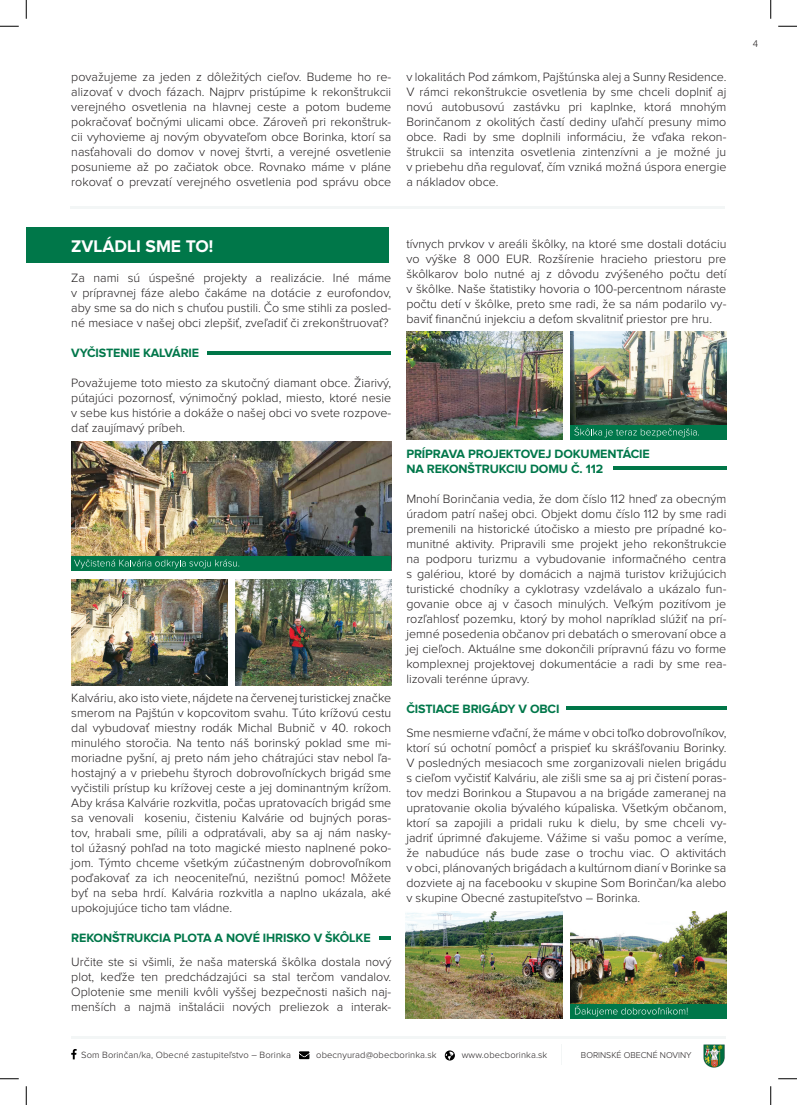
<style>
.page{position:relative;width:797px;height:1105px;background:#fff}
.page>*{position:absolute;margin:0;border:0;box-sizing:border-box;transform-origin:0 0}
.t1{font:700 17.5px "Proxima Nova";color:#fff}
.t2{font:300 12.5px/15px "Proxima Nova";color:#231f20;text-align:justify}
.t3{font:700 12.5px/15px "Proxima Nova";letter-spacing:-.01em;color:#00774a}
.t4{font:300 10px "Proxima Nova";color:#231f20}
.t5{font:300 9.38px "Proxima Nova";letter-spacing:.01em;color:#231f20}
.t6{font:300 8.75px "Proxima Nova";color:#231f20}
</style>
<div class="page">
<div style="left:26px;top:227px;width:363px;height:36px;background:#007749"></div>
<img style="left:71px;top:442px;width:320px;height:129px">
<img style="left:570px;top:911px;width:156px;height:93px">
<img style="left:406px;top:911px;width:156px;height:107px">
<img style="left:406px;top:331px;width:156px;height:108px">
<img style="left:71px;top:580px;width:156px;height:105px">
<img style="left:235px;top:580px;width:156px;height:105px">
<img style="left:570px;top:331px;width:156px;height:94px">
<div style="left:71px;top:557px;width:319px;height:14px;background:#00774a"></div>
<div style="left:570px;top:425px;width:156px;height:14px;background:#00774a"></div>
<div style="left:570px;top:1004px;width:156px;height:14px;background:#00774a"></div>
<hr style="left:207px;top:351px;width:184px;height:4px;background:#007648">
<hr style="left:566px;top:706px;width:160px;height:4px;background:#007648">
<hr style="left:613px;top:467px;width:113px;height:3px;background:#007648">
<img style="left:703px;top:1044px;width:21px;height:24px">
<hr style="left:71px;top:1036px;width:654px;height:2px;background:#f3f6f6">
<svg style="left:445px;top:1050px;width:10px;height:10px"></svg>
<svg style="left:299px;top:1051px;width:10px;height:8px"></svg>
<svg style="left:71px;top:1049px;width:6px;height:10px"></svg>
<hr style="left:70px;top:207px;width:654px;height:2px;background:#f3f6f6">
<svg style="left:74px;top:559px;width:165px;height:9px"></svg>
<svg style="left:574px;top:427px;width:125px;height:10px"></svg>
<svg style="left:575px;top:1006px;width:112px;height:10px"></svg>
<hr style="left:379px;top:936px;width:12px;height:4px;background:#007648">
<svg style="left:0;top:25px;width:19px;height:2px"></svg>
<svg style="left:778px;top:25px;width:19px;height:2px"></svg>
<svg style="left:0;top:1078px;width:19px;height:1px"></svg>
<svg style="left:778px;top:1078px;width:19px;height:1px"></svg>
<svg style="left:25px;top:0;width:2px;height:19px"></svg>
<svg style="left:25px;top:1086px;width:2px;height:19px"></svg>
<svg style="left:770px;top:0;width:1px;height:19px"></svg>
<svg style="left:770px;top:1086px;width:1px;height:19px"></svg>
<p class="t2" style="left:71px;top:70px;width:321px">považujeme za jeden z dôležitých cieľov. Budeme ho re&shy;alizovať v dvoch fázach. Najprv pristúpime k rekonštrukcii verejného osvetlenia na hlavnej ceste a potom budeme pokračovať bočnými ulicami obce. Zároveň pri rekonštruk&shy;cii vyhovieme aj novým obyvateľom obce Borinka, ktorí sa nasťahovali do domov v novej štvrti, a verejné osvetlenie posunieme až po začiatok obce. Rovnako máme v pláne rokovať o prevzatí verejného osvetlenia pod správu obce</p>
<p class="t2" style="left:406px;top:70px;width:321px">v lokalitách Pod zámkom, Pajštúnska alej a Sunny Residence.</p>
<p class="t2" style="left:406px;top:85px;width:321px">V rámci rekonštrukcie osvetlenia by sme chceli doplniť aj novú autobusovú zastávku pri kaplnke, ktorá mnohým Borinčanom z okolitých častí dediny uľahčí presuny mimo obce. Radi by sme doplnili informáciu, že vďaka rekon&shy;štrukcii sa intenzita osvetlenia zintenzívni a je možné ju v priebehu dňa regulovať, čím vzniká možná úspora energie a nákladov obce.</p>
<p class="t1" style="left:71px;top:238px;width:143px">ZVLÁDLI SME TO!</p>
<p class="t2" style="left:71px;top:271px;width:321px">Za nami sú úspešné projekty a realizácie. Iné máme v prípravnej fáze alebo čakáme na dotácie z eurofondov, aby sme sa do nich s chuťou pustili. Čo sme stihli za posled&shy;né mesiace v našej obci zlepšiť, zveľadiť či zrekonštruovať?</p>
<p class="t3" style="left:71px;top:346px;width:129px">VYČISTENIE KALVÁRIE</p>
<p class="t2" style="left:71px;top:376px;width:321px">Považujeme toto miesto za skutočný diamant obce. Žiarivý, pútajúci pozornosť, výnimočný poklad, miesto, ktoré nesie v sebe kus histórie a dokáže o našej obci vo svete rozpove&shy;dať zaujímavý príbeh.</p>
<p class="t2" style="left:71px;top:691px;width:321px">Kalváriu, ako isto viete, nájdete na červenej turistickej značke smerom na Pajštún v kopcovitom svahu. Túto krížovú cestu dal vybudovať miestny rodák Michal Bubnič v 40. rokoch minulého storočia. Na tento náš borinský poklad sme mi&shy;moriadne pyšní, aj preto nám jeho chátrajúci stav nebol ľa&shy;hostajný a v priebehu štyroch dobrovoľníckych brigád sme vyčistili prístup ku krížovej ceste a jej dominantným krížom.<br>Aby krása Kalvárie rozkvitla, počas upratovacích brigád sme sa venovali koseniu, čisteniu Kalvárie od bujných poras&shy;tov, hrabali sme, pílili a odpratávali, aby sa aj nám nasky&shy;tol úžasný pohľad na toto magické miesto naplnené poko&shy;jom. Týmto chceme všetkým zúčastneným dobrovoľníkom poďakovať za ich neoceniteľnú, nezištnú pomoc! Môžete byť na seba hrdí. Kalvária rozkvitla a naplno ukázala, aké upokojujúce ticho tam vládne.</p>
<p class="t3" style="left:71px;top:931px;width:301px">REKONŠTRUKCIA PLOTA A NOVÉ IHRISKO V ŠKÔLKE</p>
<p class="t2" style="left:71px;top:954px;width:321px">Určite ste si všimli, že naša materská škôlka dostala nový plot, keďže ten predchádzajúci sa stal terčom vandalov.<br>Oplotenie sme menili kvôli vyššej bezpečnosti našich naj&shy;menších a najmä inštalácii nových preliezok a interak-</p>
<p class="t2" style="left:406px;top:237px;width:321px">tívnych prvkov v areáli škôlky, na ktoré sme dostali dotáciu vo výške 8 000 EUR. Rozšírenie hracieho priestoru pre škôlkarov bolo nutné aj z dôvodu zvýšeného počtu detí v škôlke. Naše štatistiky hovoria o 100-percentnom náraste počtu detí v škôlke, preto sme radi, že sa nám podarilo vy&shy;baviť finančnú injekciu a deťom skvalitniť priestor pre hru.</p>
<p class="t3" style="left:406px;top:447px;width:245px">PRÍPRAVA PROJEKTOVEJ DOKUMENTÁCIE<br>NA REKONŠTRUKCIU DOMU Č. 112</p>
<p class="t2" style="left:406px;top:492px;width:321px">Mnohí Borinčania vedia, že dom číslo 112 hneď za obecným úradom patrí našej obci. Objekt domu číslo 112 by sme radi premenili na historické útočisko a miesto pre prípadné ko&shy;munitné aktivity. Pripravili sme projekt jeho rekonštrukcie na podporu turizmu a vybudovanie informačného centra s galériou, ktoré by domácich a najmä turistov križujúcich turistické chodníky a cyklotrasy vzdelávalo a ukázalo fun&shy;govanie obce aj v časoch minulých. Veľkým pozitívom je rozľahlosť pozemku, ktorý by mohol napríklad slúžiť na prí&shy;jemné posedenia občanov pri debatách o smerovaní obce a jej cieľoch. Aktuálne sme dokončili prípravnú fázu vo forme komplexnej projektovej dokumentácie a radi by sme rea&shy;lizovali terénne úpravy.</p>
<p class="t3" style="left:406px;top:702px;width:155px">ČISTIACE BRIGÁDY V OBCI</p>
<p class="t2" style="left:406px;top:725px;width:321px">Sme nesmierne vďační, že máme v obci toľko dobrovoľníkov, ktorí sú ochotní pomôcť a prispieť ku skrášľovaniu Borinky.<br>V posledných mesiacoch sme zorganizovali nielen brigádu s cieľom vyčistiť Kalváriu, ale zišli sme sa aj pri čistení poras&shy;tov medzi Borinkou a Stupavou a na brigáde zameranej na upratovanie okolia bývalého kúpaliska. Všetkým občanom, ktorí sa zapojili a pridali ruku k dielu, by sme chceli vy&shy;jadriť úprimné ďakujeme. Vážime si vašu pomoc a veríme, že nabudúce nás bude zase o trochu viac. O aktivitách v obci, plánovaných brigádach a kultúrnom dianí v Borinke sa dozviete aj na facebooku v skupine Som Borinčan/ka alebo v skupine Obecné zastupiteľstvo – Borinka.</p>
<p class="t5" style="left:81px;top:1050px;width:211px">Som Borinčan/ka, Obecné zastupiteľstvo – Borinka</p>
<p class="t5" style="left:316px;top:1050px;width:122px">obecnyurad@obecborinka.sk</p>
<p class="t5" style="left:462px;top:1050px;width:87px">www.obecborinka.sk</p>
<p class="t6" style="left:581px;top:1051px;width:112px">BORINSKÉ OBECNÉ NOVINY</p>
<p class="t4" style="left:753px;top:40px;width:7px">4</p>
</div>
